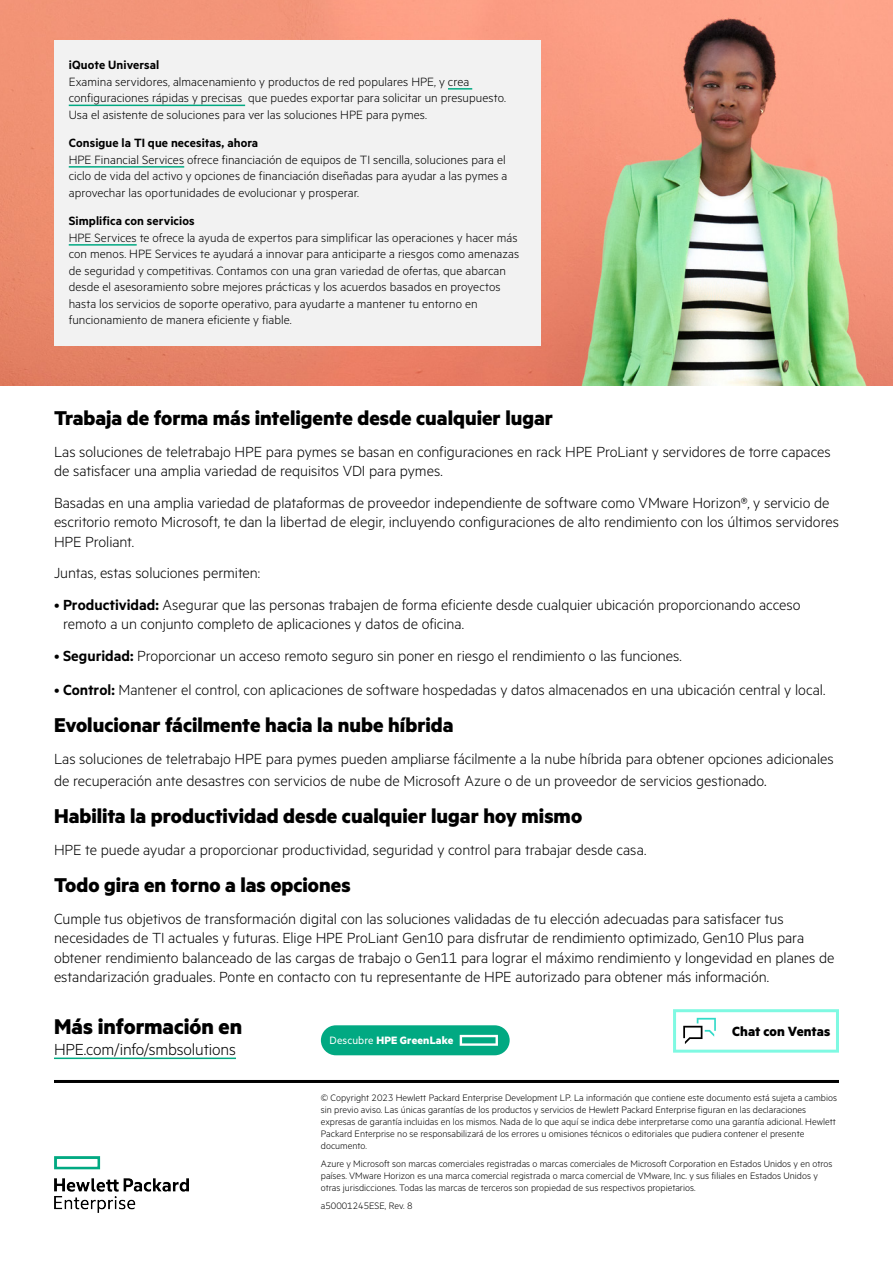
<style>
.page{position:relative;width:893px;height:1263px;background:#fff}
.page>*{position:absolute;margin:0;border:0;box-sizing:border-box;transform-origin:0 0}
.CTA_MetricHPE_Bold_16_17{font:700 24px "Metric HPE";color:#000}
.Body_subheadline_MetricHPE_Bold_14_15_pt{font:700 22.5px "Metric HPE";color:#000}
.CTA_URL_MetricHPE_light_12_13{font:300 18px "Metric HPE";letter-spacing:-.01em;color:#000}
.Body_text_MetricHPE_Light_10_11_5pt{font:300 16.5px/19.5px "Metric HPE";letter-spacing:-.005em;color:#000}
.Body_text_before_bullet_MetricHPE_Light_{font:300 16.5px/19.5px "Metric HPE";letter-spacing:-.005em;color:#000}
.Sign_up_for_updates_MetricHPE_Bold_10_11{font:700 15px "Metric HPE";letter-spacing:.005em;color:#000}
.Sidebar_text_last_MetricHPE_Light_9_10_5{font:300 13.5px/16.5px "Metric HPE";letter-spacing:.005em;color:#000}
.Sidebar_text_MetricHPE_Light_9_10_5{font:300 13.5px/16.5px "Metric HPE";letter-spacing:.005em;color:#000}
.Sidebar_header_MetricHPE_Semibold_9_10_5{font:600 13.5px "Metric HPE";letter-spacing:.01em;color:#000}
.Body_subheadline_MetricHPE_Bold_14_15_pt-2{font:700 12px "Metric HPE";letter-spacing:.015em;color:#fff}
.Copyright_and_legal_line{font:300 10.5px/12px "Metric HPE";color:#000}
.Copyright_without_legal_line{font:300 10.5px/12px "Metric HPE";color:#000}
.s1{font-weight:600}
.s2{font-size:18px}
.s3{font-weight:400}
</style>
<div class="page">
<div style="left:321px;top:1025px;width:189px;height:30px;background:#01a982;border-radius:15px"></div>
<svg style="left:460px;top:1035px;width:38px;height:11px"></svg>
<svg style="left:683px;top:1018px;width:33px;height:26px"></svg>
<div style="left:673px;top:1009px;width:166px;height:44px;border:3px solid #7ff9e2"></div>
<img style="left:54px;top:1156px;width:134px;height:57px">
<hr style="left:54px;top:1080px;width:785px;height:3px;background:#000">
<img style="left:0;top:0;width:893px;height:386px">
<div style="left:54px;top:40px;width:486px;height:306px;background:#f2f2f2"></div>
<hr style="left:54px;top:1057px;width:182px;height:2px;background:#01a982">
<hr style="left:448px;top:88px;width:24px;height:2px;background:#01a982">
<hr style="left:69px;top:105px;width:176px;height:1px;background:#01a982">
<hr style="left:69px;top:166px;width:115px;height:2px;background:#01a982">
<hr style="left:69px;top:244px;width:68px;height:2px;background:#01a982">
<p class="Sidebar_header_MetricHPE_Semibold_9_10_5" style="left:69px;top:57px;width:92px">iQuote Universal</p>
<p class="Sidebar_text_last_MetricHPE_Light_9_10_5" style="left:69px;top:73px;width:439px">Examina servidores, almacenamiento y productos de red populares HPE, y crea configuraciones rápidas y precisas que puedes exportar para solicitar un presupuesto.<br>Usa el asistente de soluciones para ver las soluciones HPE para pymes.</p>
<p class="Sidebar_header_MetricHPE_Semibold_9_10_5" style="left:69px;top:135px;width:191px">Consigue la TI que necesitas, ahora</p>
<p class="Sidebar_text_last_MetricHPE_Light_9_10_5" style="left:69px;top:151px;width:440px">HPE Financial Services ofrece financiación de equipos de TI sencilla, soluciones para el ciclo de vida del activo y opciones de financiación diseñadas para ayudar a las pymes a aprovechar las oportunidades de evolucionar y prosperar.</p>
<p class="Sidebar_header_MetricHPE_Semibold_9_10_5" style="left:69px;top:213px;width:127px">Simplifica con servicios</p>
<p class="Sidebar_text_MetricHPE_Light_9_10_5" style="left:69px;top:229px;width:452px">HPE Services te ofrece la ayuda de expertos para simplificar las operaciones y hacer más con menos. HPE Services te ayudará a innovar para anticiparte a riesgos como amenazas de seguridad y competitivas. Contamos con una gran variedad de ofertas, que abarcan desde el asesoramiento sobre mejores prácticas y los acuerdos basados en proyectos hasta los servicios de soporte operativo, para ayudarte a mantener tu entorno en funcionamiento de manera eficiente y fiable.</p>
<p class="Body_subheadline_MetricHPE_Bold_14_15_pt" style="left:54px;top:405px;width:501px">Trabaja de forma más inteligente desde cualquier lugar</p>
<p class="Body_text_before_bullet_MetricHPE_Light_" style="left:54px;top:441px;width:778px">Las soluciones de teletrabajo HPE para pymes se basan en configuraciones en rack HPE ProLiant y servidores de torre capaces de satisfacer una amplia variedad de requisitos VDI para pymes.</p>
<p class="Body_text_before_bullet_MetricHPE_Light_" style="left:54px;top:492px;width:786px">Basadas en una amplia variedad de plataformas de proveedor independiente de software como VMware Horizon®, y servicio de escritorio remoto Microsoft, te dan la libertad de elegir, incluyendo configuraciones de alto rendimiento con los últimos servidores<br>HPE Proliant.</p>
<p class="Body_text_before_bullet_MetricHPE_Light_" style="left:54px;top:563px;width:208px">Juntas, estas soluciones permiten:</p>
<p class="Body_text_MetricHPE_Light_10_11_5pt" style="left:63px;top:594px;width:739px;text-indent:-9px">• <span class="s1">Productividad:</span> Asegurar que las personas trabajen de forma eficiente desde cualquier ubicación proporcionando acceso remoto a un conjunto completo de aplicaciones y datos de oficina.</p>
<p class="Body_text_MetricHPE_Light_10_11_5pt" style="left:54px;top:645px;width:629px">• <span class="s1">Seguridad:</span> Proporcionar un acceso remoto seguro sin poner en riesgo el rendimiento o las funciones.</p>
<p class="Body_text_MetricHPE_Light_10_11_5pt" style="left:54px;top:679px;width:773px">• <span class="s1">Control:</span> Mantener el control, con aplicaciones de software hospedadas y datos almacenados en una ubicación central y local.</p>
<p class="Body_subheadline_MetricHPE_Bold_14_15_pt" style="left:54px;top:711px;width:401px">Evolucionar fácilmente hacia la nube híbrida</p>
<p class="Body_text_MetricHPE_Light_10_11_5pt" style="left:54px;top:747px;width:781px;line-height:21.8px">Las soluciones de teletrabajo HPE para pymes pueden ampliarse fácilmente a la nube híbrida para obtener opciones adicionales de recuperación ante desastres con servicios de nube de Microsoft Azure o de un proveedor de servicios gestionado<span class="s2">.</span></p>
<p class="Body_subheadline_MetricHPE_Bold_14_15_pt" style="left:54px;top:802px;width:530px">Habilita la productividad desde cualquier lugar hoy mismo</p>
<p class="Body_text_MetricHPE_Light_10_11_5pt" style="left:54px;top:839px;width:594px">HPE te puede ayudar a proporcionar productividad, seguridad y control para trabajar desde casa.</p>
<p class="Body_subheadline_MetricHPE_Bold_14_15_pt" style="left:54px;top:871px;width:298px">Todo gira en torno a las opciones</p>
<p class="Body_text_MetricHPE_Light_10_11_5pt" style="left:54px;top:908px;width:782px">Cumple tus objetivos de transformación digital con las soluciones validadas de tu elección adecuadas para satisfacer tus necesidades de TI actuales y futuras. Elige HPE ProLiant Gen10 para disfrutar de rendimiento optimizado, Gen10 Plus para obtener rendimiento balanceado de las cargas de trabajo o Gen11 para lograr el máximo rendimiento y longevidad en planes de estandarización graduales. Ponte en contacto con tu representante de HPE autorizado para obtener más información.</p>
<p class="CTA_MetricHPE_Bold_16_17" style="left:54px;top:1012px;width:190px">Más información en</p>
<p class="CTA_URL_MetricHPE_light_12_13" style="left:54px;top:1039px;width:183px">HPE.com/info/smbsolutions</p>
<p class="Sign_up_for_updates_MetricHPE_Bold_10_11" style="left:732px;top:1022px;width:100px">Chat con Ventas</p>
<p class="Body_subheadline_MetricHPE_Bold_14_15_pt-2" style="left:330px;top:1033px;width:125px"><span class="s3">Descubre</span> HPE GreenLake</p>
<p class="Copyright_and_legal_line" style="left:321px;top:1091px;width:518px">© Copyright 2023 Hewlett Packard Enterprise Development LP. La información que contiene este documento está sujeta a cambios sin previo aviso. Las únicas garantías de los productos y servicios de Hewlett Packard Enterprise figuran en las declaraciones expresas de garantía incluidas en los mismos. Nada de lo que aquí se indica debe interpretarse como una garantía adicional. Hewlett Packard Enterprise no se responsabilizará de los errores u omisiones técnicos o editoriales que pudiera contener el presente documento.</p>
<p class="Copyright_without_legal_line" style="left:321px;top:1157px;width:513px">Azure y Microsoft son marcas comerciales registradas o marcas comerciales de Microsoft Corporation en Estados Unidos y en otros países. VMware Horizon es una marca comercial registrada o marca comercial de VMware, Inc. y sus filiales en Estados Unidos y otras jurisdicciones. Todas las marcas de terceros son propiedad de sus respectivos propietarios.</p>
<p class="Copyright_without_legal_line" style="left:321px;top:1199px;width:93px">a50001245ESE, Rev. 8</p>
</div>
